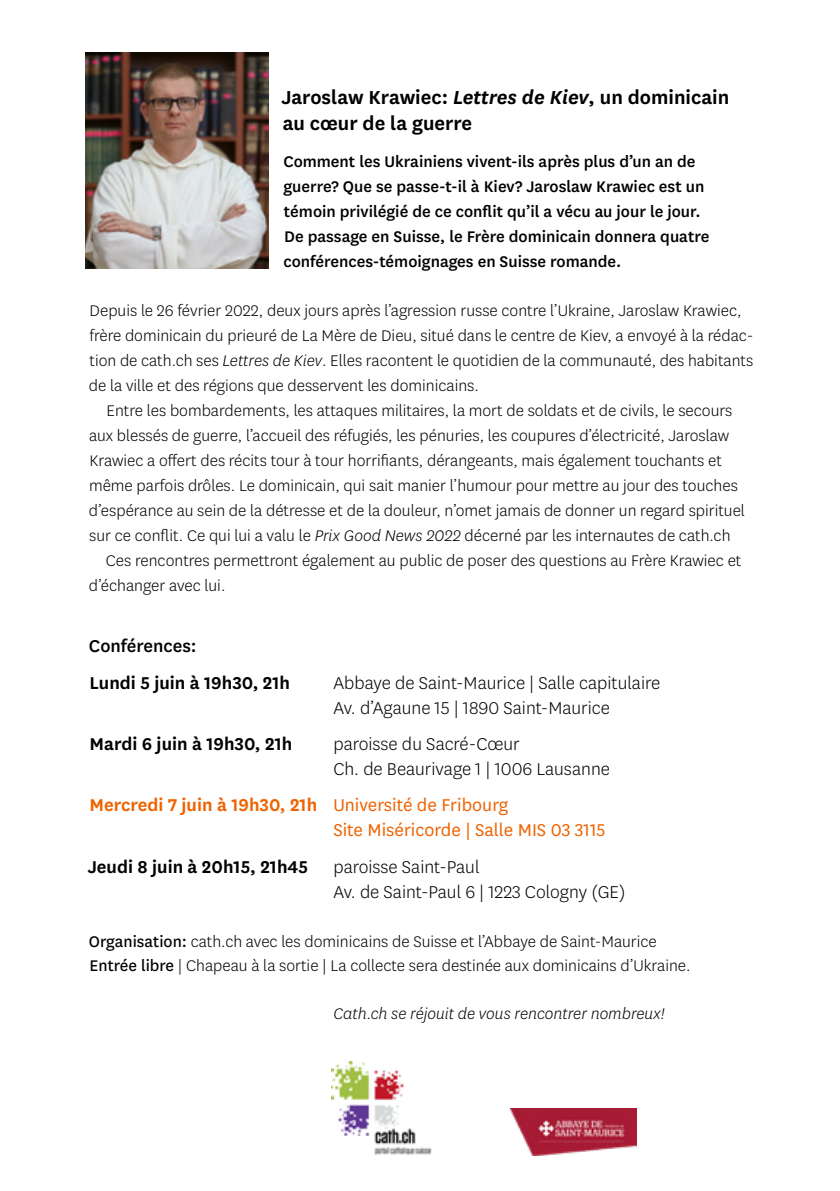
<style>
.page{position:relative;width:840px;height:1191px;background:#fff}
.page>*{position:absolute;margin:0;border:0;box-sizing:border-box;transform-origin:0 0}
.t1{font:600 22px/26px "National Uni Fr";color:#000}
.t2{font:300 20px/25px "National Uni Fr";color:#000}
.t3{font:20px/25px "National Uni Fr";color:#ee6300}
.t4{font:600 20px "National Uni Fr";color:#000}
.t5{font:500 20px "National Uni Fr";color:#000}
.t6{font:300 18px/25px "National Uni Fr";color:#000}
.t7{font:500 18px/25px "National Uni Fr";color:#000}
.t8{font:italic 300 18px "National Uni Fr";color:#000}
.s1{font-style:italic}
.s2{font-weight:600}
.s3{font-weight:400}
</style>
<div class="page">
<img style="left:510px;top:1108px;width:125px;height:47px">
<img style="left:332px;top:1062px;width:100px;height:93px">
<img style="left:85px;top:53px;width:183px;height:215px">
<p class="t1" style="left:281px;top:83px;width:449px">Jaroslaw Krawiec: <span class="s1">Lettres de Kiev</span>, un dominicain au cœur de la guerre</p>
<p class="t7" style="left:283px;top:148px;width:427px">Comment les Ukrainiens vivent-ils après plus d’un an de guerre? Que se passe-t-il à Kiev? Jaroslaw Krawiec est un témoin privilégié de ce conflit qu’il a vécu au jour le jour.<br>De passage en Suisse, le Frère dominicain donnera quatre conférences-témoignages en Suisse romande.</p>
<p class="t6" style="left:89px;top:297px;width:665px">Depuis le 26 février 2022, deux jours après l’agression russe contre l’Ukraine, Jaroslaw Krawiec, frère dominicain du prieuré de La Mère de Dieu, situé dans le centre de Kiev, a envoyé à la rédac&shy;tion de cath.ch ses <span class="s1">Lettres de Kiev</span>. Elles racontent le quotidien de la communauté, des habitants de la ville et des régions que desservent les dominicains.</p>
<p class="t6" style="left:106px;top:397px;width:627px">Entre les bombardements, les attaques militaires, la mort de soldats et de civils, le secours</p>
<p class="t6" style="left:89px;top:422px;width:641px">aux blessés de guerre, l’accueil des réfugiés, les pénuries, les coupures d’électricité, Jaroslaw</p>
<p class="t6" style="left:89px;top:447px;width:633px">Krawiec a offert des récits tour à tour horrifiants, dérangeants, mais également touchants et</p>
<p class="t6" style="left:89px;top:472px;width:650px">même parfois drôles. Le dominicain, qui sait manier l’humour pour mettre au jour des touches</p>
<p class="t6" style="left:89px;top:497px;width:657px">d’espérance au sein de la détresse et de la douleur, n’omet jamais de donner un regard spirituel</p>
<p class="t6" style="left:89px;top:522px;width:642px">sur ce conflit. Ce qui lui a valu le <span class="s1">Prix Good News 2022</span> décerné par les internautes de cath.ch</p>
<p class="t6" style="left:106px;top:547px;width:636px">Ces rencontres permettront également au public de poser des questions au Frère Krawiec et</p>
<p class="t6" style="left:89px;top:572px;width:138px">d’échanger avec lui.</p>
<p class="t5" style="left:89px;top:632px;width:109px">Conférences:</p>
<p class="t4" style="left:89px;top:668px;width:202px">Lundi 5 juin à 19h30, 21h</p>
<p class="t2" style="left:333px;top:669px;width:328px">Abbaye de Saint-Maurice | Salle capitulaire<br>Av. d’Agaune 15 | 1890 Saint-Maurice</p>
<p class="t4" style="left:89px;top:730px;width:204px">Mardi 6 juin à 19h30, 21h</p>
<p class="t2" style="left:333px;top:730px;width:278px">paroisse du Sacré-Cœur<br>Ch. de Beaurivage 1 | 1006 Lausanne</p>
<p class="t3" style="left:333px;top:792px;width:273px;text-indent:-244px"><span class="s2">Mercredi 7 juin à 19h30, 21h</span> Université de Fribourg<br>Site Miséricorde | Salle MIS 03 3115</p>
<p class="t4" style="left:88px;top:852px;width:222px">Jeudi 8 juin à 20h15, 21h45</p>
<p class="t2" style="left:333px;top:853px;width:293px">paroisse Saint-Paul<br>Av. de Saint-Paul 6 | 1223 Cologny (GE)</p>
<p class="t6" style="left:89px;top:928px;width:602px;line-height:24px"><span class="s3">Organisation:</span> cath.ch avec les dominicains de Suisse et l’Abbaye de Saint-Maurice<br><span class="s3">Entrée libre</span> | Chapeau à la sortie | La collecte sera destinée aux dominicains d’Ukraine.</p>
<p class="t8" style="left:333px;top:1002px;width:333px">Cath.ch se réjouit de vous rencontrer nombreux!</p>
</div>
